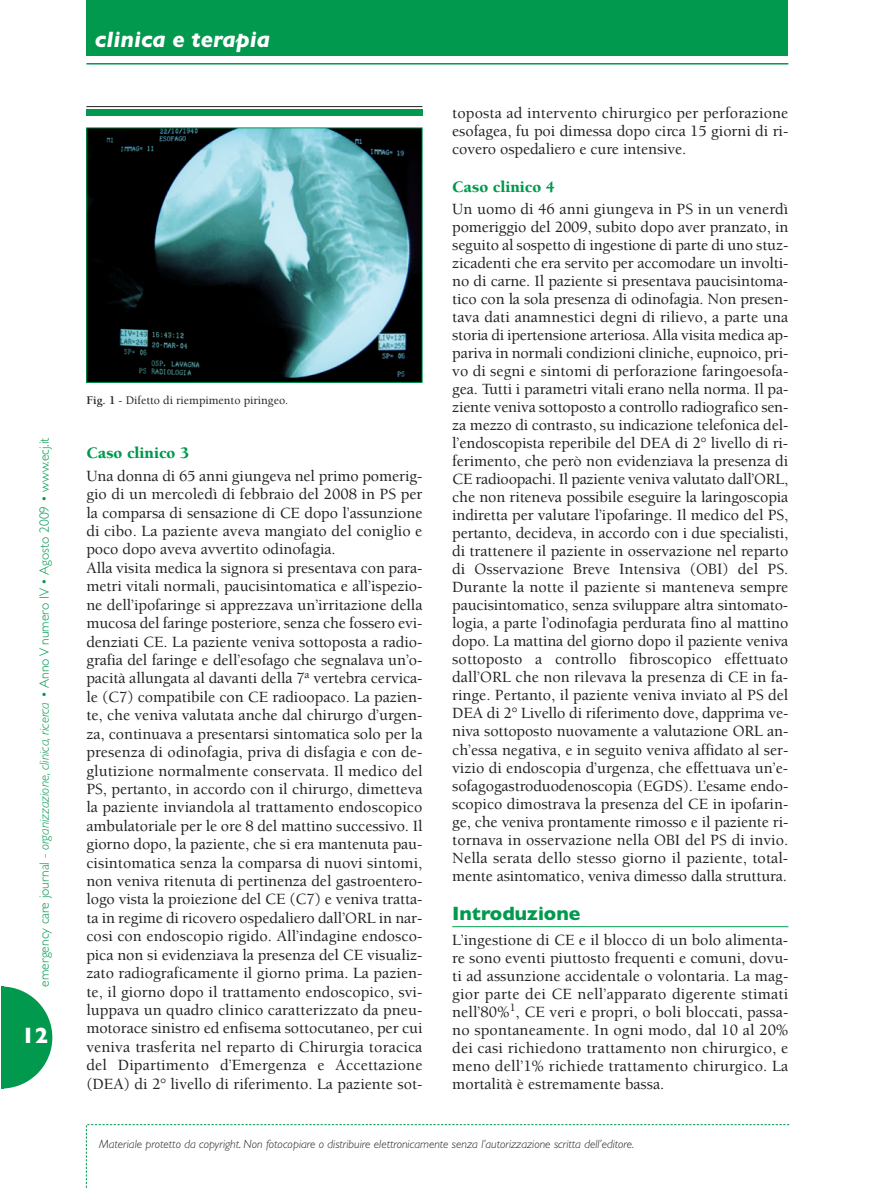
<style>
.page{position:relative;width:875px;height:1189px;background:#fff}
.page>*{position:absolute;margin:0;border:0;box-sizing:border-box;transform-origin:0 0}
.t1{font:italic 700 22.5px "Gill Sans";color:#fff}
.t2{font:700 22.5px "Gill Sans";color:#fff}
.t3{font:700 19.5px "Gill Sans";color:#00994e}
.t4{font:900 16.5px "Berkeley";color:#00994e}
.t5{font:500 16.05px/18px "Berkeley";letter-spacing:-.005em;color:#231f20;text-align:justify}
.t6{font:300 13.5px "Gill Sans";color:#00994e}
.t7{font:italic 300 12px "Gill Sans";color:#231f20}
.t8{font:500 12px "Berkeley";color:#231f20}
.s1{font-weight:700}
.s2{font-style:italic}
</style>
<div class="page">
<svg style="left:1px;top:986px;width:51px;height:103px"></svg>
<svg style="left:86px;top:1124px;width:703px;height:64px"></svg>
<hr style="left:452px;top:926px;width:336px;height:1px;background:#00994e">
<img style="left:88px;top:130px;width:332px;height:251px">
<div style="left:86px;top:128px;width:336px;height:255px;border:1px solid #00994e"></div>
<div style="left:86px;top:109px;width:336px;height:7px;background:#00994e"></div>
<hr style="left:86px;top:106px;width:336px;height:1px;background:#231f20">
<div style="left:86px;top:0;width:702px;height:55px;background:#00994e"></div>
<hr style="left:86px;top:63px;width:702px;height:2px;background:#00994e">
<hr style="left:1px;top:987px;width:3px;height:102px;background:#00994e">
<h1 class="t1" style="left:95px;top:32px;width:177px">clinica e terapia</h1>
<p class="t8" style="left:86px;top:395px;width:203px"><span class="s1">Fig. 1</span> - Difetto di riempimento piringeo.</p>
<p class="t6" style="left:40px;top:986px;width:551px;rotate:-90deg">emergency care journal - <span class="s2">organizzazione, clinica, ricerca •</span> Anno V numero IV • Agosto 2009 • www.ecj.it</p>
<p class="t4" style="left:86px;top:446px;width:104px">Caso clinico 3</p>
<p class="t5" style="left:86px;top:468px;width:337px;line-height:18.5px;text-align:left">Una donna di 65 anni giungeva nel primo pomerig&shy;gio di un mercoledì di febbraio del 2008 in PS per la comparsa di sensazione di CE dopo l’assunzione di cibo. La paziente aveva mangiato del coniglio e poco dopo aveva avvertito odinofagia.<br>Alla visita medica la signora si presentava con para&shy;metri vitali normali, paucisintomatica e all’ispezio&shy;ne dell’ipofaringe si apprezzava un’irritazione della mucosa del faringe posteriore, senza che fossero evi&shy;denziati CE. La paziente veniva sottoposta a radio&shy;grafia del faringe e dell’esofago che segnalava un’o&shy;pacità allungata al davanti della 7<sup>a</sup> vertebra cervica&shy;le (C7) compatibile con CE radioopaco. La pazien&shy;te, che veniva valutata anche dal chirurgo d’urgen&shy;za, continuava a presentarsi sintomatica solo per la presenza di odinofagia, priva di disfagia e con de&shy;glutizione normalmente conservata. Il medico del PS, pertanto, in accordo con il chirurgo, dimetteva la paziente inviandola al trattamento endoscopico ambulatoriale per le ore 8 del mattino successivo. Il giorno dopo, la paziente, che si era mantenuta pau&shy;cisintomatica senza la comparsa di nuovi sintomi, non veniva ritenuta di pertinenza del gastroentero&shy;logo vista la proiezione del CE (C7) e veniva tratta&shy;ta in regime di ricovero ospedaliero dall’ORL in nar&shy;cosi con endoscopio rigido. All’indagine endosco&shy;pica non si evidenziava la presenza del CE visualiz&shy;zato radiograficamente il giorno prima. La pazien&shy;te, il giorno dopo il trattamento endoscopico, svi&shy;luppava un quadro clinico caratterizzato da pneu&shy;motorace sinistro ed enfisema sottocutaneo, per cui veniva trasferita nel reparto di Chirurgia toracica del Dipartimento d’Emer genza e Accettazione (DEA) di 2° livello di riferimento. La paziente sot-</p>
<h1 class="t2" style="left:21px;top:1027px;width:28px">12</h1>
<p class="t5" style="left:452px;top:105px;width:337px">toposta ad intervento chirurgico per perforazione esofagea, fu poi dimessa dopo circa 15 giorni di ri&shy;covero ospedaliero e cure intensive.</p>
<p class="t4" style="left:452px;top:180px;width:104px">Caso clinico 4</p>
<p class="t5" style="left:452px;top:201px;width:337px">Un uomo di 46 anni giungeva in PS in un venerdì pomeriggio del 2009, subito dopo aver pranzato, in seguito al sospetto di ingestione di parte di uno stuz&shy;zicadenti che era servito per accomodare un involti&shy;no di carne. Il paziente si presentava paucisintoma&shy;tico con la sola presenza di odinofagia. Non presen&shy;tava dati anamnestici degni di rilievo, a parte una storia di ipertensione arteriosa. Alla visita medica ap&shy;pariva in normali condizioni cliniche, eupnoico, pri&shy;vo di segni e sintomi di perforazione faringoesofa&shy;gea. Tutti i parametri vitali erano nella norma. Il pa&shy;ziente veniva sottoposto a controllo radiografico sen&shy;za mezzo di contrasto, su indicazione telefonica del&shy;l’endoscopista reperibile del DEA di 2° livello di ri&shy;ferimento, che però non evidenziava la presenza di CE radioopachi. Il paziente veniva valutato dall’ORL, che non riteneva possibile eseguire la laringoscopia indiretta per valutare l’ipofaringe. Il medico del PS, pertanto, decideva, in accordo con i due specialisti, di trattenere il paziente in osservazione nel reparto di Osservazione Breve Intensiva (OBI) del PS.<br>Durante la notte il paziente si manteneva sempre paucisintomatico, senza sviluppare altra sintomato&shy;logia, a parte l’odinofagia perdurata fino al mattino dopo. La mattina del giorno dopo il paziente veniva sottoposto a controllo fibroscopico effettuato dall’ORL che non rilevava la presenza di CE in fa&shy;ringe. Pertanto, il paziente veniva inviato al PS del DEA di 2° Livello di riferimento dove, dapprima ve&shy;niva sottoposto nuovamente a valutazione ORL an&shy;ch’essa negativa, e in seguito veniva affidato al ser&shy;vizio di endoscopia d’urgenza, che effettuava un’e&shy;sofagogastroduodenoscopia (EGDS). L’esame endo&shy;scopico dimostrava la presenza del CE in ipofarin&shy;ge, che veniva prontamente rimosso e il paziente ri&shy;tornava in osservazione nella OBI del PS di invio.<br>Nella serata dello stesso giorno il paziente, total&shy;mente asintomatico, veniva dimesso dalla struttura.</p>
<p class="t3" style="left:452px;top:907px;width:130px">Introduzione</p>
<p class="t5" style="left:452px;top:932px;width:338px">L’ingestione di CE e il blocco di un bolo alimenta&shy;re sono eventi piuttosto frequenti e comuni, dovu&shy;ti ad assunzione accidentale o volontaria. La mag&shy;gior parte dei CE nell’apparato digerente stimati nell’80%<sup>1</sup>, CE veri e propri, o boli bloccati, passa&shy;no spontaneamente. In ogni modo, dal 10 al 20% dei casi richiedono trattamento non chirurgico, e meno dell’1% richiede trattamento chirurgico. La mortalità è estremamente bassa.</p>
<p class="t7" style="left:99px;top:1140px;width:536px">Materiale protetto da copyright. Non fotocopiare o distribuire elettronicamente senza l’autorizzazione scritta dell’editore.</p>
</div>
